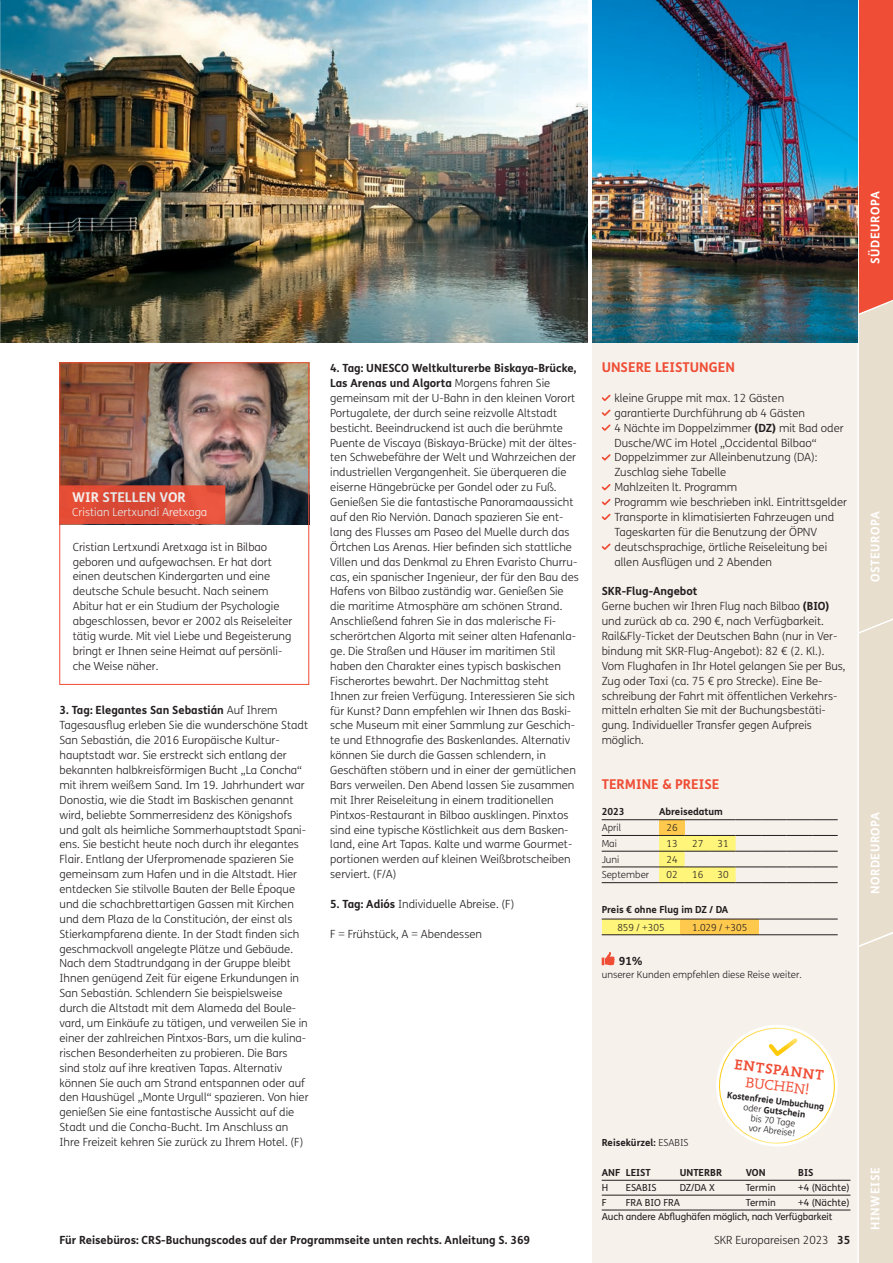
<style>
.page{position:relative;width:893px;height:1263px;background:#fff}
.page>*{position:absolute;margin:0;border:0;box-sizing:border-box;transform-origin:0 0}
.t1{font:700 14.85px "Nexus Mix Pro";color:#ef4d35}
.t2{font:14.85px "Nexus Mix Pro";color:#ef4d35}
.t3{font:700 13.5px "FS Me";color:#ef4d35}
.t4{font:700 13.5px "FS Me";color:#fff}
.t5{font:700 12px "FS Me";letter-spacing:.05em;color:#fff}
.t6{font:300 11.25px/14.9px "FS Me";color:#231f20}
.t7{font:700 11.25px "FS Me";color:#231f20}
.t8{font:300 11.25px "FS Me";color:#fff}
.t9{font:9.75px/14.9px "FS Me";letter-spacing:-.015em;color:#231f20}
.t10{font:300 9.75px "FS Me";color:#231f20}
.t11{font:700 9.75px "FS Me";color:#231f20}
.t12{font:700 9px/9.9px "FS Me";color:#231f20;text-align:center}
.s1{font-weight:700}
.s2{font-weight:300}
</style>
<div class="page">
<div style="left:592px;top:342px;width:265px;height:921px;background:#f6f1eb"></div>
<svg style="left:859px;top:0;width:34px;height:1263px;background:#e9baa8"></svg>
<svg style="left:716px;top:1025px;width:122px;height:122px"></svg>
<img style="left:1px;top:0;width:587px;height:342px">
<img style="left:0;top:0;width:1px;height:342px">
<svg style="left:601px;top:394px;width:10px;height:22px"></svg>
<svg style="left:601px;top:424px;width:10px;height:7px"></svg>
<svg style="left:601px;top:454px;width:10px;height:7px"></svg>
<svg style="left:601px;top:484px;width:10px;height:36px"></svg>
<svg style="left:601px;top:543px;width:10px;height:7px"></svg>
<div style="left:659px;top:820px;width:26px;height:15px;background:#fec94d"></div>
<hr style="left:602px;top:819px;width:57px;height:1px;background:#231f20">
<svg style="left:659px;top:819px;width:179px;height:1px"></svg>
<hr style="left:602px;top:835px;width:57px;height:1px;background:#231f20">
<hr style="left:602px;top:851px;width:57px;height:1px;background:#231f20">
<hr style="left:602px;top:867px;width:57px;height:1px;background:#231f20">
<hr style="left:602px;top:882px;width:57px;height:1px;background:#231f20">
<svg style="left:659px;top:835px;width:179px;height:48px"></svg>
<div style="left:602px;top:919px;width:78px;height:16px;background:#fff57a"></div>
<div style="left:680px;top:919px;width:79px;height:16px;background:#fec94d"></div>
<hr style="left:602px;top:919px;width:78px;height:1px;background:#231f20">
<hr style="left:680px;top:919px;width:79px;height:1px;background:#231f20">
<hr style="left:759px;top:919px;width:79px;height:1px;background:#231f20">
<hr style="left:602px;top:934px;width:78px;height:1px;background:#231f20">
<hr style="left:680px;top:934px;width:79px;height:1px;background:#231f20">
<hr style="left:759px;top:934px;width:79px;height:1px;background:#231f20">
<svg style="left:602px;top:952px;width:13px;height:13px"></svg>
<img style="left:62px;top:364px;width:245px;height:160px">
<div style="left:60px;top:362px;width:249px;height:323px;border:1px solid #ef4d35"></div>
<div style="left:60px;top:485px;width:165px;height:39px;background:#e04c36"></div>
<img style="left:592px;top:0;width:265px;height:342px">
<hr style="left:602px;top:1180px;width:248px;height:1px;background:#231f20">
<hr style="left:602px;top:1195px;width:248px;height:1px;background:#231f20">
<hr style="left:602px;top:1210px;width:248px;height:1px;background:#231f20">
<p class="t5" style="left:866px;top:264px;width:74px;rotate:-90deg">SÜDEUROPA</p>
<p class="t4" style="left:72px;top:487px;width:115px">WIR STELLEN VOR</p>
<p class="t8" style="left:72px;top:504px;width:136px">Cristian Lertxundi Aretxaga</p>
<p class="t6" style="left:73px;top:539px;width:221px">Cristian Lertxundi Aretxaga ist in Bilbao geboren und aufgewachsen. Er hat dort einen deutschen Kindergarten und eine deutsche Schule besucht. Nach seinem Abitur hat er ein Studium der Psychologie abgeschlossen, bevor er 2002 als Reiseleiter tätig wurde. Mit viel Liebe und Begeisterung bringt er Ihnen seine Heimat auf persönli&shy;che Weise näher.</p>
<p class="t6" style="left:60px;top:703px;width:251px"><span class="s1">3. Tag: Elegantes San Sebastián</span> Auf Ihrem Tagesausflug erleben Sie die wunderschöne Stadt San Sebastián, die 2016 Europäische Kultur&shy;hauptstadt war. Sie erstreckt sich entlang der bekannten halbkreisförmigen Bucht „La Concha“ mit ihrem weißem Sand. Im 19. Jahrhundert war Donostia, wie die Stadt im Baskischen genannt wird, beliebte Sommerresidenz des Königshofs und galt als heimliche Sommerhauptstadt Spani&shy;ens. Sie besticht heute noch durch ihr elegantes Flair. Entlang der Uferpromenade spazieren Sie gemeinsam zum Hafen und in die Altstadt. Hier entdecken Sie stilvolle Bauten der Belle Époque und die schachbrettartigen Gassen mit Kirchen und dem Plaza de la Constitución, der einst als Stierkampfarena diente. In der Stadt finden sich geschmackvoll angelegte Plätze und Gebäude.<br>Nach dem Stadtrundgang in der Gruppe bleibt Ihnen genügend Zeit für eigene Erkundungen in San Sebastián. Schlendern Sie beispielsweise durch die Altstadt mit dem Alameda del Boule&shy;vard, um Einkäufe zu tätigen, und verweilen Sie in einer der zahlreichen Pintxos-Bars, um die kulina&shy;rischen Besonderheiten zu probieren. Die Bars sind stolz auf ihre kreativen Tapas. Alternativ können Sie auch am Strand entspannen oder auf den Haushügel „Monte Urgull“ spazieren. Von hier genießen Sie eine fantastische Aussicht auf die Stadt und die Concha-Bucht. Im Anschluss an Ihre Freizeit kehren Sie zurück zu Ihrem Hotel. (F)</p>
<p class="t6" style="left:330px;top:360px;width:250px"><span class="s1">4. Tag: UNESCO Weltkulturerbe Biskaya-Brücke, Las Arenas und Algorta</span> Morgens fahren Sie gemeinsam mit der U-Bahn in den kleinen Vorort Portugalete, der durch seine reizvolle Altstadt besticht. Beeindruckend ist auch die berühmte Puente de Viscaya (Biskaya-Brücke) mit der ältes&shy;ten Schwebefähre der Welt und Wahrzeichen der industriellen Vergangenheit. Sie überqueren die eiserne Hängebrücke per Gondel oder zu Fuß.<br>Genießen Sie die fantastische Panoramaaussicht auf den Rio Nervión. Danach spazieren Sie ent&shy;lang des Flusses am Paseo del Muelle durch das Örtchen Las Arenas. Hier befinden sich stattliche Villen und das Denkmal zu Ehren Evaristo Churru&shy;cas, ein spanischer Ingenieur, der für den Bau des Hafens von Bilbao zuständig war. Genießen Sie die maritime Atmosphäre am schönen Strand.<br>Anschließend fahren Sie in das malerische Fi&shy;scherörtchen Algorta mit seiner alten Hafenanla&shy;ge. Die Straßen und Häuser im maritimen Stil haben den Charakter eines typisch baskischen Fischerortes bewahrt. Der Nachmittag steht Ihnen zur freien Verfügung. Interessieren Sie sich für Kunst? Dann empfehlen wir Ihnen das Baski&shy;sche Museum mit einer Sammlung zur Geschich&shy;te und Ethnografie des Baskenlandes. Alternativ können Sie durch die Gassen schlendern, in Geschäften stöbern und in einer der gemütlichen Bars verweilen. Den Abend lassen Sie zusammen mit Ihrer Reiseleitung in einem traditionellen Pintxos-Restaurant in Bilbao ausklingen. Pinxtos sind eine typische Köstlichkeit aus dem Basken&shy;land, eine Art Tapas. Kalte und warme Gourmet&shy;portionen werden auf kleinen Weißbrotscheiben serviert. (F/A)</p>
<p class="t6" style="left:330px;top:896px;width:186px"><span class="s1">5. Tag: Adiós</span> Individuelle Abreise. (F)</p>
<p class="t6" style="left:330px;top:926px;width:153px">F = Frühstück, A = Abendessen</p>
<p class="t7" style="left:60px;top:1231px;width:472px">Für Reisebüros: CRS-Buchungscodes auf der Programmseite unten rechts. Anleitung S. 369</p>
<p class="t3" style="left:602px;top:357px;width:135px">UNSERE LEISTUNGEN</p>
<p class="t6" style="left:614px;top:390px;width:234px">kleine Gruppe mit max. 12 Gästen<br>garantierte Durchführung ab 4 Gästen<br>4 Nächte im Doppelzimmer <span class="s1">(DZ)</span> mit Bad oder Dusche/WC im Hotel „Occidental Bilbao“ Doppelzimmer zur Alleinbenutzung (DA):<br>Zuschlag siehe Tabelle<br>Mahlzeiten lt. Programm<br>Programm wie beschrieben inkl. Eintrittsgelder Transporte in klimatisierten Fahrzeugen und Tageskarten für die Benutzung der ÖPNV deutschsprachige, örtliche Reiseleitung bei allen Ausflügen und 2 Abenden</p>
<p class="t6" style="left:602px;top:584px;width:245px"><span class="s1">SKR-Flug-Angebot<br></span>Gerne buchen wir Ihren Flug nach Bilbao <span class="s1">(BIO) </span>und zurück ab ca. 290 €, nach Verfügbarkeit.<br>Rail&amp;Fly-Ticket der Deutschen Bahn (nur in Ver&shy;bindung mit SKR-Flug-Angebot): 82 € (2. Kl.).<br>Vom Flughafen in Ihr Hotel gelangen Sie per Bus, Zug oder Taxi (ca. 75 € pro Strecke). Eine Be&shy;schreibung der Fahrt mit öffentlichen Verkehrs&shy;mitteln erhalten Sie mit der Buchungsbestäti&shy;gung. Individueller Transfer gegen Aufpreis möglich.</p>
<p class="t3" style="left:602px;top:774px;width:119px">TERMINE &amp; PREISE</p>
<p class="t11" style="left:602px;top:804px;width:25px">2023</p>
<p class="t11" style="left:659px;top:804px;width:65px">Abreisedatum</p>
<p class="t10" style="left:602px;top:821px;width:21px">April</p>
<p class="t10" style="left:667px;top:821px;width:13px">26</p>
<p class="t10" style="left:602px;top:837px;width:17px">Mai</p>
<p class="t10" style="left:667px;top:837px;width:13px">13</p>
<p class="t10" style="left:692px;top:837px;width:13px">27</p>
<p class="t10" style="left:718px;top:837px;width:13px">31</p>
<p class="t10" style="left:602px;top:853px;width:19px">Juni</p>
<p class="t10" style="left:667px;top:853px;width:13px">24</p>
<p class="t10" style="left:602px;top:868px;width:49px">September</p>
<p class="t10" style="left:667px;top:868px;width:13px">02</p>
<p class="t10" style="left:692px;top:868px;width:13px">16</p>
<p class="t10" style="left:718px;top:868px;width:13px">30</p>
<p class="t11" style="left:602px;top:902px;width:128px">Preis € ohne Flug im DZ / DA</p>
<p class="t10" style="left:617px;top:920px;width:49px">859 / +305</p>
<p class="t10" style="left:692px;top:920px;width:57px">1.029 / +305</p>
<p class="t7" style="left:619px;top:952px;width:26px">91%</p>
<p class="t10" style="left:602px;top:968px;width:202px">unserer Kunden empfehlen diese Reise weiter.</p>
<p class="t5" style="left:866px;top:582px;width:73px;rotate:-90deg">OSTEUROPA</p>
<p class="t5" style="left:866px;top:894px;width:84px;rotate:-90deg">NORDEUROPA</p>
<p class="t11" style="left:602px;top:1135px;width:88px">Reisekürzel: <span class="s2">ESABIS</span></p>
<h1 class="t1" style="left:736px;top:1053px;width:92px;rotate:7deg">ENTSPANNT</h1>
<h1 class="t2" style="left:747px;top:1071px;width:65px;rotate:7deg">BUCHEN!</h1>
<p class="t12" style="left:728px;top:1089px;width:99px;rotate:7deg">Kostenfreie Umbuchung <span class="s2">oder</span> Gutschein<br><span class="s2">bis 70 Tage<br>vor Abreise!</span></p>
<p class="t11" style="left:602px;top:1165px;width:51px">ANF LEIST</p>
<p class="t11" style="left:680px;top:1165px;width:44px">UNTERBR</p>
<p class="t11" style="left:746px;top:1165px;width:21px">VON</p>
<p class="t11" style="left:798px;top:1165px;width:17px">BIS</p>
<p class="t9" style="left:602px;top:1180px;width:8px">H</p>
<p class="t9" style="left:626px;top:1180px;width:32px">ESABIS</p>
<p class="t9" style="left:680px;top:1180px;width:37px">DZ/DA X</p>
<p class="t9" style="left:746px;top:1180px;width:31px">Termin</p>
<p class="t9" style="left:798px;top:1180px;width:53px">+4 (Nächte)</p>
<p class="t9" style="left:602px;top:1194px;width:6px">F</p>
<p class="t9" style="left:626px;top:1194px;width:56px">FRA BIO FRA</p>
<p class="t9" style="left:746px;top:1194px;width:31px">Termin</p>
<p class="t9" style="left:602px;top:1194px;width:249px;text-indent:197px">+4 (Nächte)<br>Auch andere Abflughäfen möglich, nach Verfügbarkeit</p>
<p class="t6" style="left:714px;top:1232px;width:138px">SKR Europareisen 2023 <span class="s1">35</span></p>
<p class="t5" style="left:866px;top:1230px;width:64px;rotate:-90deg">HINWEISE</p>
</div>
